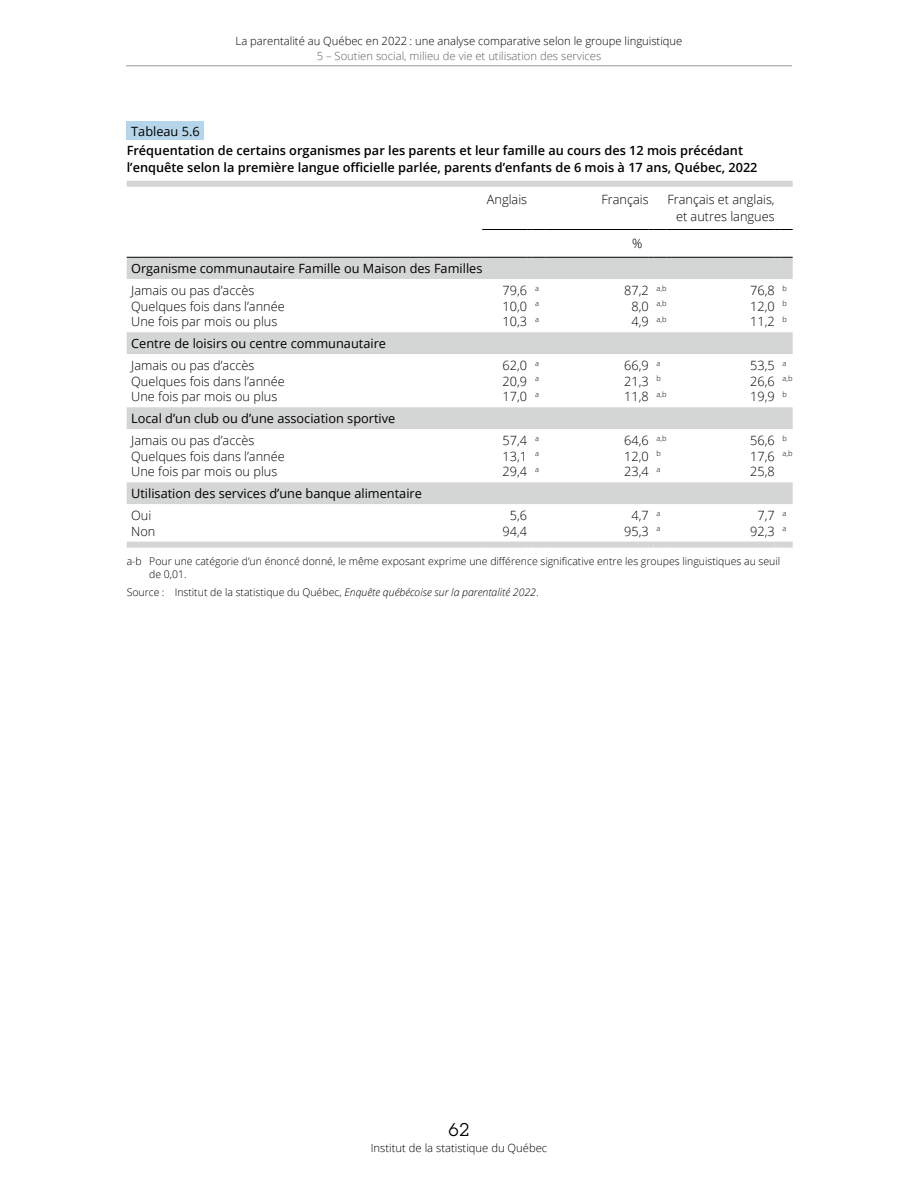
<style>
.page{position:relative;width:918px;height:1188px;background:#fff}
.page>*{position:absolute;margin:0;border:0;box-sizing:border-box;transform-origin:0 0}
.t1{font:18px "Lubalin Graph Std";color:#000}
.t2{font:300 12.75px/16.5px "Open Sans";color:#000;text-align:right}
.t3{font:12.75px "Open Sans";color:#000}
.t4{font:600 12.75px/16.5px "Open Sans";color:#000}
.t5{font:300 11.25px "Open Sans";color:#000}
.t6{font:300 11.25px "Open Sans";color:#5f6060}
.t7{font:300 10.5px/13.5px "Open Sans";color:#000}
.s1{font-style:italic}
</style>
<div class="page">
<hr style="left:126px;top:66px;width:666px;height:1px;background:#969798">
<svg style="left:127px;top:258px;width:666px;height:246px"></svg>
<hr style="left:482px;top:229px;width:45px;height:1px;background:#000">
<svg style="left:527px;top:229px;width:18px;height:1px"></svg>
<hr style="left:545px;top:229px;width:104px;height:1px;background:#000">
<svg style="left:649px;top:229px;width:18px;height:1px"></svg>
<hr style="left:667px;top:229px;width:108px;height:1px;background:#000">
<svg style="left:775px;top:229px;width:18px;height:1px"></svg>
<hr style="left:127px;top:257px;width:355px;height:1px;background:#000">
<hr style="left:482px;top:257px;width:45px;height:1px;background:#000">
<svg style="left:527px;top:257px;width:18px;height:1px"></svg>
<hr style="left:545px;top:257px;width:104px;height:1px;background:#000">
<svg style="left:649px;top:257px;width:18px;height:1px"></svg>
<hr style="left:667px;top:257px;width:108px;height:1px;background:#000">
<svg style="left:775px;top:257px;width:18px;height:1px"></svg>
<div style="left:127px;top:542px;width:355px;height:6px;background:#d4d5d5"></div>
<div style="left:482px;top:542px;width:45px;height:6px;background:#d4d5d5"></div>
<svg style="left:527px;top:542px;width:5px;height:6px"></svg>
<div style="left:532px;top:542px;width:13px;height:6px;background:#d4d5d5"></div>
<div style="left:545px;top:542px;width:104px;height:6px;background:#d4d5d5"></div>
<svg style="left:649px;top:542px;width:4px;height:6px"></svg>
<div style="left:653px;top:542px;width:14px;height:6px;background:#d4d5d5"></div>
<div style="left:667px;top:542px;width:108px;height:6px;background:#d4d5d5"></div>
<svg style="left:775px;top:542px;width:4px;height:6px"></svg>
<div style="left:779px;top:542px;width:14px;height:6px;background:#d4d5d5"></div>
<div style="left:127px;top:122px;width:77px;height:18px;background:#b5d5ea"></div>
<div style="left:127px;top:181px;width:666px;height:6px;background:#d4d5d5"></div>
<p class="t5" style="left:236px;top:33px;width:448px">La parentalité au Québec en 2022 : une analyse comparative selon le groupe linguistique</p>
<p class="t6" style="left:317px;top:48px;width:286px">5 – Soutien social, milieu de vie et utilisation des services</p>
<p class="t3" style="left:131px;top:122px;width:70px">Tableau 5.6</p>
<p class="t4" style="left:127px;top:142px;width:632px">Fréquentation de certains organismes par les parents et leur famille au cours des 12 mois précédant l’enquête selon la première langue officielle parlée, parents d’enfants de 6 mois à 17 ans, Québec, 2022</p>
<p class="t2" style="left:487px;top:191px;width:42px">Anglais</p>
<p class="t2" style="left:601px;top:191px;width:49px">Français</p>
<p class="t2" style="left:667px;top:191px;width:109px">Français et anglais, et autres langues</p>
<p class="t2" style="left:632px;top:235px;width:12px">%</p>
<p class="t3" style="left:131px;top:260px;width:353px">Organisme communautaire Famille ou Maison des Familles</p>
<p class="t2" style="left:131px;top:282px;width:125px">Jamais ou pas d’accès</p>
<p class="t2" style="left:503px;top:282px;width:38px">79,6 <sup>a</sup></p>
<p class="t2" style="left:624px;top:282px;width:44px">87,2 <sup>a,b</sup></p>
<p class="t2" style="left:750px;top:282px;width:38px">76,8 <sup>b</sup></p>
<p class="t2" style="left:131px;top:297px;width:155px">Quelques fois dans l’année</p>
<p class="t2" style="left:503px;top:297px;width:38px">10,0 <sup>a</sup></p>
<p class="t2" style="left:631px;top:297px;width:37px">8,0 <sup>a,b</sup></p>
<p class="t2" style="left:750px;top:297px;width:38px">12,0 <sup>b</sup></p>
<p class="t2" style="left:131px;top:313px;width:148px">Une fois par mois ou plus</p>
<p class="t2" style="left:503px;top:313px;width:38px">10,3 <sup>a</sup></p>
<p class="t2" style="left:631px;top:313px;width:37px">4,9 <sup>a,b</sup></p>
<p class="t2" style="left:750px;top:313px;width:38px">11,2 <sup>b</sup></p>
<p class="t3" style="left:131px;top:335px;width:256px">Centre de loisirs ou centre communautaire</p>
<p class="t2" style="left:131px;top:357px;width:125px">Jamais ou pas d’accès</p>
<p class="t2" style="left:503px;top:357px;width:38px">62,0 <sup>a</sup></p>
<p class="t2" style="left:624px;top:357px;width:38px">66,9 <sup>a</sup></p>
<p class="t2" style="left:750px;top:357px;width:38px">53,5 <sup>a</sup></p>
<p class="t2" style="left:131px;top:372px;width:155px">Quelques fois dans l’année</p>
<p class="t2" style="left:503px;top:372px;width:38px">20,9 <sup>a</sup></p>
<p class="t2" style="left:624px;top:372px;width:38px">21,3 <sup>b</sup></p>
<p class="t2" style="left:750px;top:372px;width:44px">26,6 <sup>a,b</sup></p>
<p class="t2" style="left:131px;top:388px;width:148px">Une fois par mois ou plus</p>
<p class="t2" style="left:503px;top:388px;width:38px">17,0 <sup>a</sup></p>
<p class="t2" style="left:624px;top:388px;width:44px">11,8 <sup>a,b</sup></p>
<p class="t2" style="left:750px;top:388px;width:38px">19,9 <sup>b</sup></p>
<p class="t3" style="left:131px;top:410px;width:266px">Local d’un club ou d’une association sportive</p>
<p class="t2" style="left:131px;top:432px;width:125px">Jamais ou pas d’accès</p>
<p class="t2" style="left:503px;top:432px;width:38px">57,4 <sup>a</sup></p>
<p class="t2" style="left:624px;top:432px;width:44px">64,6 <sup>a,b</sup></p>
<p class="t2" style="left:750px;top:432px;width:38px">56,6 <sup>b</sup></p>
<p class="t2" style="left:131px;top:447px;width:155px">Quelques fois dans l’année</p>
<p class="t2" style="left:503px;top:447px;width:38px">13,1 <sup>a</sup></p>
<p class="t2" style="left:624px;top:447px;width:38px">12,0 <sup>b</sup></p>
<p class="t2" style="left:750px;top:447px;width:44px">17,6 <sup>a,b</sup></p>
<p class="t2" style="left:131px;top:463px;width:148px">Une fois par mois ou plus</p>
<p class="t2" style="left:503px;top:463px;width:38px">29,4 <sup>a</sup></p>
<p class="t2" style="left:624px;top:463px;width:38px">23,4 <sup>a</sup></p>
<p class="t2" style="left:750px;top:463px;width:26px">25,8</p>
<p class="t3" style="left:131px;top:485px;width:292px">Utilisation des services d’une banque alimentaire</p>
<p class="t2" style="left:131px;top:507px;width:22px">Oui</p>
<p class="t2" style="left:510px;top:507px;width:19px">5,6</p>
<p class="t2" style="left:631px;top:507px;width:31px">4,7 <sup>a</sup></p>
<p class="t2" style="left:757px;top:507px;width:31px">7,7 <sup>a</sup></p>
<p class="t2" style="left:131px;top:522px;width:26px">Non</p>
<p class="t2" style="left:503px;top:522px;width:26px">94,4</p>
<p class="t2" style="left:624px;top:522px;width:38px">95,3 <sup>a</sup></p>
<p class="t2" style="left:750px;top:522px;width:38px">92,3 <sup>a</sup></p>
<p class="t7" style="left:149px;top:554px;width:633px;text-indent:-22px">a-b Pour une catégorie d’un énoncé donné, le même exposant exprime une différence significative entre les groupes linguistiques au seuil de 0,01.</p>
<p class="t7" style="left:127px;top:585px;width:413px">Source : Institut de la statistique du Québec, <span class="s1">Enquête québécoise sur la parentalité 2022</span>.</p>
<h1 class="t1" style="left:449px;top:1118px;width:22px">62</h1>
<p class="t5" style="left:371px;top:1140px;width:178px">Institut de la statistique du Québec</p>
</div>
